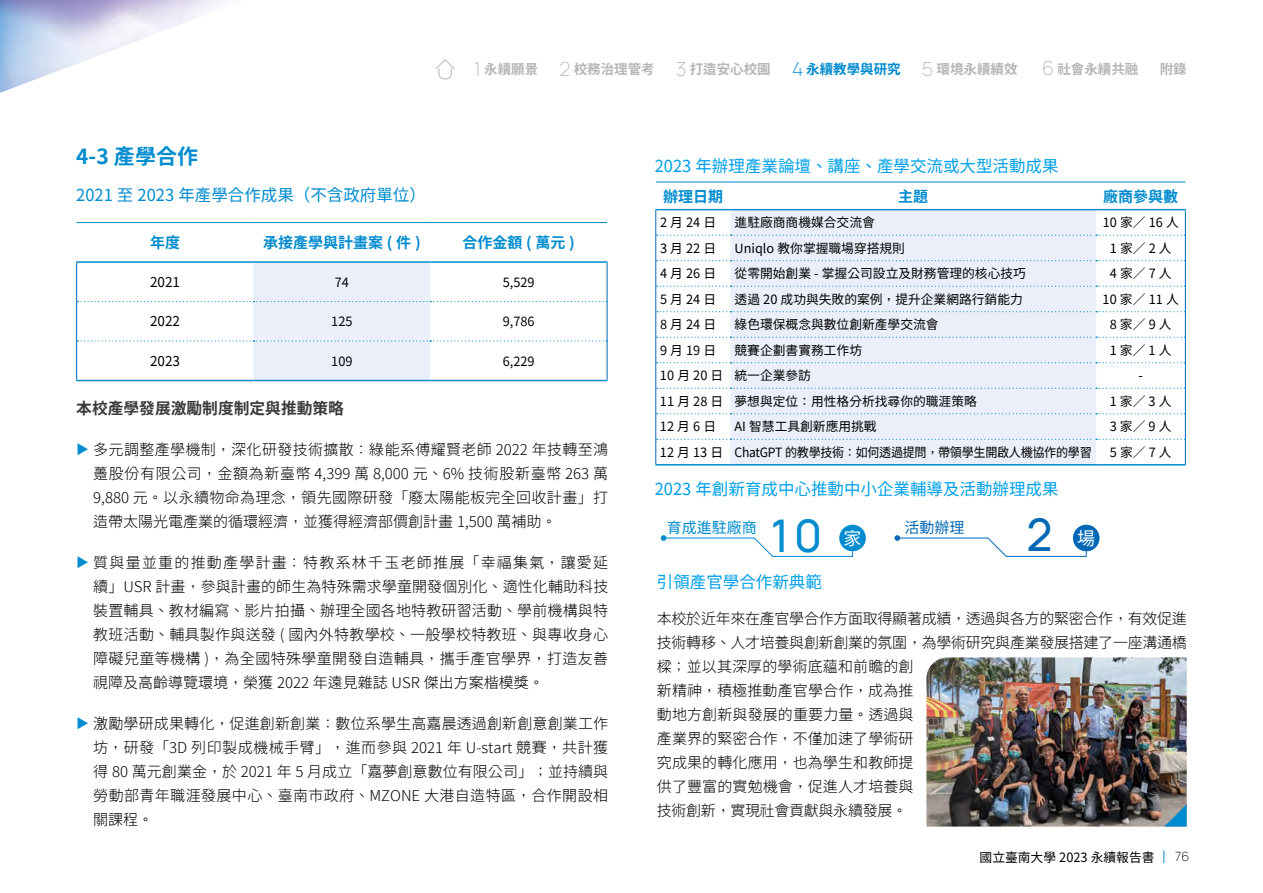
<style>
.page{position:relative;width:1263px;height:893px;background:#fff}
.page>*{position:absolute;margin:0;border:0;box-sizing:border-box;transform-origin:0 0}
.t1{font:200 45px "Manrope";color:#008ccf}
.t2{font:200 45px "Manrope";color:#0068b7}
.t3{font:700 21px "Taipei Sans TC Beta";color:#008ccf}
.t4{font:18px "Taipei Sans TC Beta";color:#fff}
.t5{font:16.5px "Taipei Sans TC Beta";color:#00a0e9}
.t6{font:16.5px "Taipei Sans TC Beta";color:#008ccf}
.t7{font:700 15.75px "Taipei Sans TC Beta";color:#3e3a39}
.t8{font:300 15px/24px "Taipei Sans TC Beta";letter-spacing:.005em;color:#000;text-align:justify}
.t9{font:700 15px "Taipei Sans TC Beta";color:#008ccf}
.t10{font:15px "Taipei Sans TC Beta";color:#008ccf}
.t11{font:15px "Taipei Sans TC Beta";color:#0068b7}
.t12{font:700 13.5px "Taipei Sans TC Beta";color:#b5b6b6}
.t13{font:13.5px "Taipei Sans TC Beta";color:#000}
.t14{font:12.75px "Taipei Sans TC Beta";color:#000}
.t15{font:12.75px "Taipei Sans TC Beta";letter-spacing:-.025em;color:#000}
.t16{font:200 12.75px "Manrope";color:#000}
.s1{font-family:"Manrope";font-weight:200;font-size:19.5px}
.s2{font-family:"Manrope";font-weight:200;font-size:19.5px;color:#008ccf}
.s3{color:#008ccf}
.s4{font-weight:400;font-size:12.75px;color:#008ccf}
</style>
<div class="page">
<hr style="left:76px;top:263px;width:1px;height:39px;background:#0068b7">
<hr style="left:607px;top:263px;width:1px;height:39px;background:#0068b7">
<hr style="left:76px;top:302px;width:1px;height:39px;background:#0068b7">
<hr style="left:607px;top:302px;width:1px;height:39px;background:#0068b7">
<hr style="left:76px;top:341px;width:1px;height:39px;background:#0068b7">
<hr style="left:607px;top:341px;width:1px;height:39px;background:#0068b7">
<svg style="left:78px;top:263px;width:529px;height:117px"></svg>
<hr style="left:76px;top:380px;width:177px;height:1px;background:#008ccf">
<hr style="left:430px;top:380px;width:177px;height:1px;background:#008ccf">
<hr style="left:253px;top:380px;width:177px;height:1px;background:#008ccf">
<hr style="left:77px;top:222px;width:176px;height:1px;background:#008ccf">
<hr style="left:253px;top:222px;width:177px;height:1px;background:#008ccf">
<hr style="left:430px;top:222px;width:177px;height:1px;background:#008ccf">
<hr style="left:76px;top:261px;width:177px;height:2px;background:#008ccf">
<hr style="left:253px;top:261px;width:177px;height:2px;background:#008ccf">
<hr style="left:430px;top:261px;width:177px;height:2px;background:#008ccf">
<svg style="left:655px;top:210px;width:531px;height:254px"></svg>
<hr style="left:656px;top:182px;width:74px;height:1px;background:#008ccf">
<hr style="left:730px;top:182px;width:366px;height:1px;background:#008ccf">
<hr style="left:1096px;top:182px;width:89px;height:1px;background:#008ccf">
<hr style="left:655px;top:209px;width:75px;height:1px;background:#008ccf">
<hr style="left:730px;top:209px;width:366px;height:1px;background:#008ccf">
<hr style="left:1096px;top:209px;width:90px;height:1px;background:#008ccf">
<hr style="left:655px;top:464px;width:75px;height:2px;background:#008ccf">
<hr style="left:1096px;top:464px;width:90px;height:2px;background:#008ccf">
<hr style="left:730px;top:464px;width:366px;height:2px;background:#008ccf">
<div style="left:839px;top:525px;width:27px;height:26px;background:#008ccf;border-radius:50%"></div>
<div style="left:1073px;top:525px;width:26px;height:26px;background:#0068b7;border-radius:50%"></div>
<svg style="left:661px;top:535px;width:192px;height:22px"></svg>
<svg style="left:894px;top:535px;width:193px;height:22px"></svg>
<img style="left:926px;top:657px;width:261px;height:170px">
<svg style="left:1164px;top:804px;width:23px;height:23px"></svg>
<svg style="left:1163px;top:850px;width:1px;height:13px"></svg>
<img style="left:0;top:0;width:222px;height:93px">
<svg style="left:436px;top:59px;width:19px;height:21px"></svg>
<p class="t12" style="left:1042px;top:61px;width:98px"><span class="s1">6</span> 社會永續共融</p>
<p class="t12" style="left:474px;top:62px;width:545px"><span class="s1">1</span> 永續願景 <span class="s1">2</span> 校務治理管考 <span class="s1">3</span> 打造安心校園 <span class="s2">4</span> <span class="s3">永續教學與研究</span> <span class="s1">5</span> 環境永續績效</p>
<p class="t12" style="left:1160px;top:62px;width:28px">附錄</p>
<h2 class="t3" style="left:76px;top:145px;width:123px">4-3 產學合作</h2>
<p class="t6" style="left:76px;top:186px;width:351px">2021 至 2023 年產學合作成果（不含政府單位）</p>
<p class="t9" style="left:150px;top:234px;width:31px">年度</p>
<p class="t9" style="left:263px;top:234px;width:159px">承接產學與計畫案 ( 件 )</p>
<p class="t9" style="left:462px;top:234px;width:114px">合作金額 ( 萬元 )</p>
<p class="t13" style="left:150px;top:274px;width:31px">2021</p>
<p class="t14" style="left:335px;top:275px;width:16px">74</p>
<p class="t14" style="left:503px;top:275px;width:33px">5,529</p>
<p class="t13" style="left:150px;top:314px;width:31px">2022</p>
<p class="t14" style="left:331px;top:314px;width:23px">125</p>
<p class="t14" style="left:503px;top:314px;width:33px">9,786</p>
<p class="t13" style="left:150px;top:353px;width:31px">2023</p>
<p class="t14" style="left:331px;top:354px;width:23px">109</p>
<p class="t14" style="left:503px;top:354px;width:33px">6,229</p>
<p class="t7" style="left:76px;top:400px;width:269px">本校產學發展激勵制度制定與推動策略</p>
<p class="t8" style="left:93px;top:438px;width:516px;text-indent:-17px"><span class="s4">▶</span> 多元調整產學機制，深化研發技術擴散：綠能系傅耀賢老師 2022 年技轉至鴻躉股份有限公司，金額為新臺幣 4,399 萬 8,000 元、6% 技術股新臺幣 263 萬9,880 元。以永續物命為理念，領先國際研發「廢太陽能板完全回收計畫」打造帶太陽光電產業的循環經濟，並獲得經濟部價創計畫 1,500 萬補助。</p>
<p class="t8" style="left:93px;top:551px;width:517px;text-indent:-17px"><span class="s4">▶</span> 質與量並重的推動產學計畫：特教系林千玉老師推展「幸福集氣，讓愛延續」USR 計畫，參與計畫的師生為特殊需求學童開發個別化、適性化輔助科技裝置輔具、教材編寫、影片拍攝、辦理全國各地特教研習活動、學前機構與特教班活動、輔具製作與送發 ( 國內外特教學校、一般學校特教班、與專收身心障礙兒童等機構 )，為全國特殊學童開發自造輔具，攜手產官學界，打造友善視障及高齡導覽環境，榮獲 2022 年遠見雜誌 USR 傑出方案楷模獎。</p>
<p class="t8" style="left:93px;top:712px;width:516px;text-indent:-17px"><span class="s4">▶</span> 激勵學研成果轉化，促進創新創業：數位系學生高嘉晨透過創新創意創業工作坊，研發「3D 列印製成機械手臂」，進而參與 2021 年 U-start 競賽，共計獲得 80 萬元創業金，於 2021 年 5 月成立「嘉夢創意數位有限公司」；並持續與勞動部青年職涯發展中心、臺南市政府、MZONE 大港自造特區，合作開設相關課程。</p>
<p class="t5" style="left:655px;top:156px;width:405px">2023 年辦理產業論壇、講座、產學交流或大型活動成果</p>
<p class="t9" style="left:663px;top:188px;width:61px">辦理日期</p>
<p class="t9" style="left:898px;top:188px;width:31px">主題</p>
<p class="t9" style="left:1103px;top:188px;width:76px">廠商參與數</p>
<p class="t14" style="left:660px;top:215px;width:58px">2月24日</p>
<p class="t14" style="left:735px;top:215px;width:142px">進駐廠商商機媒合交流會</p>
<p class="t14" style="left:1103px;top:215px;width:78px">10 家／ 16 人</p>
<p class="t14" style="left:660px;top:241px;width:58px">3月22日</p>
<p class="t14" style="left:735px;top:241px;width:172px">Uniqlo 教你掌握職場穿搭規則</p>
<p class="t14" style="left:1110px;top:241px;width:63px">1家／2人</p>
<p class="t14" style="left:660px;top:266px;width:58px">4月26日</p>
<p class="t14" style="left:735px;top:266px;width:293px">從零開始創業 - 掌握公司設立及財務管理的核心技巧</p>
<p class="t14" style="left:1110px;top:266px;width:63px">4家／7人</p>
<p class="t14" style="left:660px;top:292px;width:58px">5月24日</p>
<p class="t14" style="left:734px;top:292px;width:290px">透過 20 成功與失敗的案例，提升企業網路行銷能力</p>
<p class="t14" style="left:1103px;top:292px;width:78px">10 家／ 11 人</p>
<p class="t14" style="left:660px;top:317px;width:58px">8月24日</p>
<p class="t14" style="left:734px;top:317px;width:206px">綠色環保概念與數位創新產學交流會</p>
<p class="t14" style="left:1110px;top:317px;width:63px">8家／9人</p>
<p class="t14" style="left:660px;top:343px;width:58px">9月19日</p>
<p class="t14" style="left:734px;top:343px;width:129px">競賽企劃書實務工作坊</p>
<p class="t14" style="left:1110px;top:343px;width:63px">1家／1人</p>
<p class="t14" style="left:660px;top:368px;width:153px">10 月 20 日 統一企業參訪</p>
<p class="t14" style="left:1138px;top:368px;width:6px">-</p>
<p class="t14" style="left:660px;top:394px;width:318px">11 月 28 日 夢想與定位：用性格分析找尋你的職涯策略</p>
<p class="t14" style="left:1110px;top:394px;width:63px">1家／3人</p>
<p class="t14" style="left:660px;top:419px;width:58px">12月6日</p>
<p class="t14" style="left:734px;top:419px;width:144px">AI 智慧工具創新應用挑戰</p>
<p class="t14" style="left:1110px;top:419px;width:63px">3家／9人</p>
<p class="t15" style="left:660px;top:445px;width:433px">12 月 13 日 ChatGPT 的教學技術：如何透過提問，帶領學生開啟人機協作的學習</p>
<p class="t14" style="left:1110px;top:445px;width:63px">5家／7人</p>
<p class="t5" style="left:655px;top:480px;width:405px">2023 年創新育成中心推動中小企業輔導及活動辦理成果</p>
<p class="t10" style="left:667px;top:519px;width:91px">育成進駐廠商</p>
<h1 class="t1" style="left:766px;top:504px;width:57px">10</h1>
<p class="t4" style="left:843px;top:528px;width:19px">家</p>
<p class="t11" style="left:905px;top:519px;width:61px">活動辦理</p>
<h1 class="t2" style="left:1026px;top:503px;width:28px">2</h1>
<p class="t4" style="left:1077px;top:528px;width:19px">場</p>
<p class="t5" style="left:657px;top:573px;width:166px">引領產官學合作新典範</p>
<p class="t8" style="left:657px;top:606px;width:531px;text-align:left">本校於近年來在產官學合作方面取得顯著成績，透過與各方的緊密合作，有效促進技術轉移、人才培養與創新創業的氛圍，為學術研究與產業發展搭建了一座溝通橋樑；並以其深厚的學術底蘊和前瞻的創<br>新精神，積極推動產官學合作，成為推<br>動地方創新與發展的重要力量。透過與<br>產業界的緊密合作，不僅加速了學術研<br>究成果的轉化應用，也為學生和教師提<br>供了豐富的實勉機會，促進人才培養與<br>技術創新，實現社會貢獻與永續發展。</p>
<p class="t14" style="left:979px;top:850px;width:176px">國立臺南大學 2023 永續報告書</p>
<p class="t16" style="left:1174px;top:848px;width:17px">76</p>
</div>
